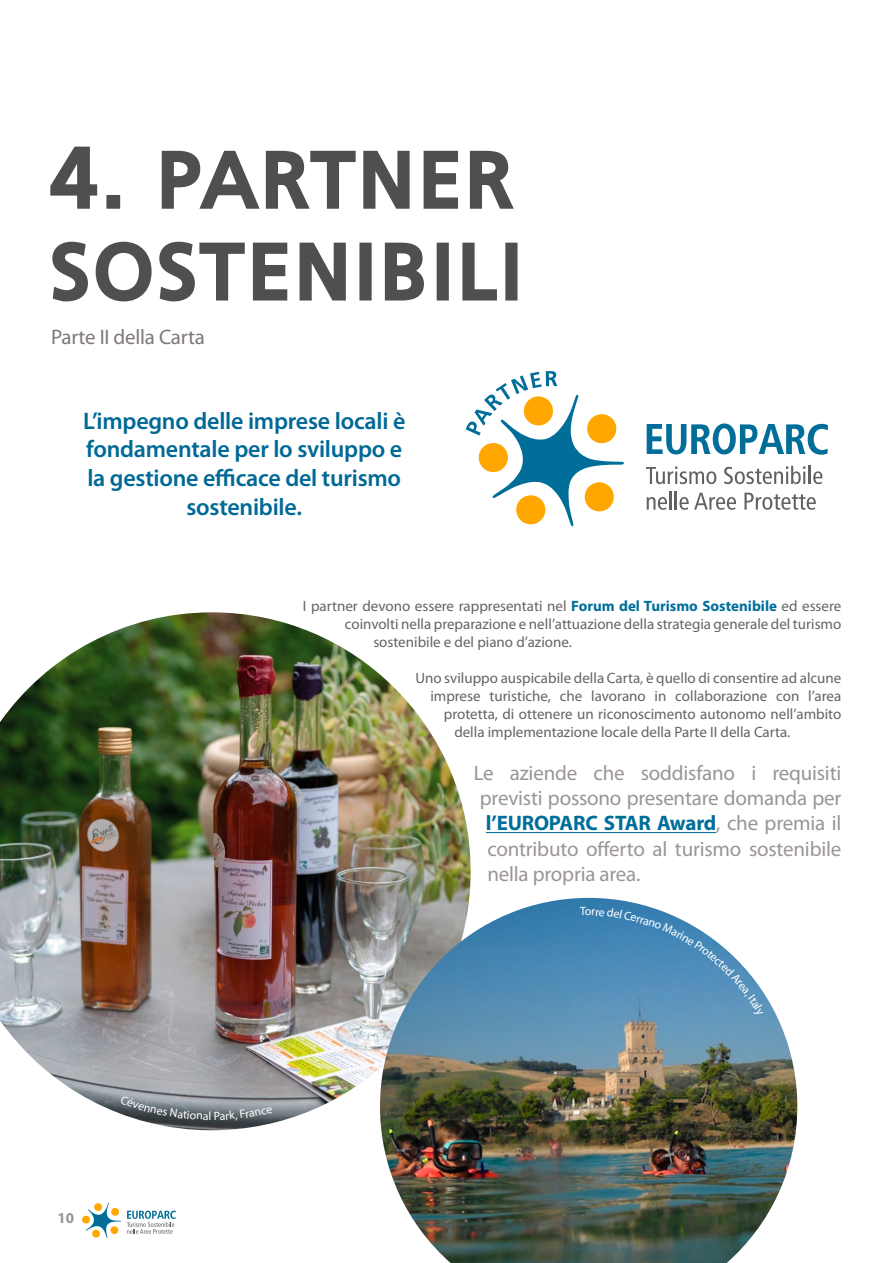
<style>
.page{position:relative;width:893px;height:1263px;background:#fff}
.page>*{position:absolute;margin:0;border:0;box-sizing:border-box;transform-origin:0 0}
.t1{font:76.5px/91.8px "Frutiger LT Std";letter-spacing:.06em;color:#504f4f}
.t2{font:600 24px/28.8px "Myriad Pro";letter-spacing:-.01em;color:#006996;text-align:center}
.t3{font:21px "Myriad Pro";letter-spacing:-.01em;color:#9b9594}
.t4{font:700 21px "Myriad Pro";letter-spacing:-.01em;color:#006e9a}
.t5{font:21px "Myriad Pro";letter-spacing:-.01em;color:#7e7877}
.t6{font:15px "Myriad Pro";color:#676362}
.t7{font:700 15px "Myriad Pro";color:#989391}
.t8{font:12px "Myriad Pro";color:#fff}
.s1{font-size:82.5px}
.s2{font-weight:700;color:#006e9a}
.s3{font-weight:400;color:#9b9594}
</style>
<div class="page">
<svg style="left:82px;top:1203px;width:39px;height:35px"></svg>
<svg style="left:127px;top:1210px;width:49px;height:24px"></svg>
<svg style="left:50px;top:146px;width:48px;height:63px"></svg>
<div style="left:106px;top:195px;width:14px;height:14px;border:4px solid #504f4f"></div>
<svg style="left:161px;top:150px;width:249px;height:59px"></svg>
<svg style="left:423px;top:150px;width:35px;height:59px"></svg>
<svg style="left:469px;top:150px;width:45px;height:59px"></svg>
<svg style="left:52px;top:241px;width:236px;height:61px"></svg>
<svg style="left:299px;top:242px;width:47px;height:59px"></svg>
<div style="left:359px;top:243px;width:13px;height:57px;border:4px solid #504f4f"></div>
<svg style="left:384px;top:242px;width:40px;height:59px"></svg>
<div style="left:437px;top:243px;width:12px;height:57px;border:4px solid #504f4f"></div>
<svg style="left:462px;top:242px;width:35px;height:59px"></svg>
<div style="left:505px;top:243px;width:12px;height:57px;border:4px solid #504f4f"></div>
<img style="left:0;top:612px;width:471px;height:518px">
<hr style="left:486px;top:832px;width:230px;height:1px;background:#006e9a">
<img style="left:380px;top:898px;width:417px;height:365px">
<svg style="left:647px;top:423px;width:181px;height:32px"></svg>
<svg style="left:646px;top:466px;width:70px;height:18px"></svg>
<svg style="left:724px;top:466px;width:98px;height:18px"></svg>
<svg style="left:647px;top:491px;width:89px;height:19px"></svg>
<svg style="left:744px;top:493px;width:72px;height:17px"></svg>
<svg style="left:466px;top:371px;width:158px;height:155px"></svg>
<svg style="left:580px;top:907px;width:183px;height:110px"></svg>
<svg style="left:120px;top:1095px;width:88px;height:25px;background:#71797f"></svg>
<svg style="left:215px;top:1107px;width:58px;height:13px"></svg>
<h1 class="t1" style="left:51px;top:134px;width:473px"><span class="s1">4.</span> PARTNER<br>SOSTENIBILI</h1>
<h3 class="t5" style="left:51px;top:324px;width:155px">Parte II della Carta</h3>
<h2 class="t2" style="left:83px;top:405px;width:324px">L’impegno delle imprese locali è fondamentale per lo sviluppo e la gestione efficace del turismo sostenibile.</h2>
<p class="t7" style="left:58px;top:1208px;width:18px">10</p>
<p class="t8" style="left:208px;top:1108px;width:4px">l</p>
<p class="t6" style="left:303px;top:596px;width:540px">I partner devono essere rappresentati nel <span class="s2">Forum del Turismo Sostenibile</span> ed essere</p>
<p class="t6" style="left:345px;top:614px;width:498px">coinvolti nella preparazione e nell’attuazione della strategia generale del turismo</p>
<p class="t6" style="left:373px;top:632px;width:200px">sostenibile e del piano d’azione.</p>
<p class="t6" style="left:415px;top:668px;width:428px">Uno sviluppo auspicabile della Carta, è quello di consentire ad alcune</p>
<p class="t6" style="left:430px;top:686px;width:412px">imprese turistiche, che lavorano in collaborazione con l’area</p>
<p class="t6" style="left:444px;top:704px;width:399px">protetta, di ottenere un riconoscimento autonomo nell’ambito</p>
<p class="t6" style="left:454px;top:722px;width:338px">della implementazione locale della Parte II della Carta.</p>
<h3 class="t3" style="left:474px;top:760px;width:369px">Le aziende che soddisfano i requisiti</h3>
<h3 class="t3" style="left:480px;top:785px;width:363px">previsti possono presentare domanda per</h3>
<h3 class="t4" style="left:486px;top:810px;width:357px">l’EUROPARC STAR Award<span class="s3">, che premia il</span></h3>
<h3 class="t3" style="left:487px;top:836px;width:355px">contributo offerto al turismo sostenibile</h3>
<h3 class="t3" style="left:487px;top:861px;width:155px">nella propria area.</h3>
</div>
